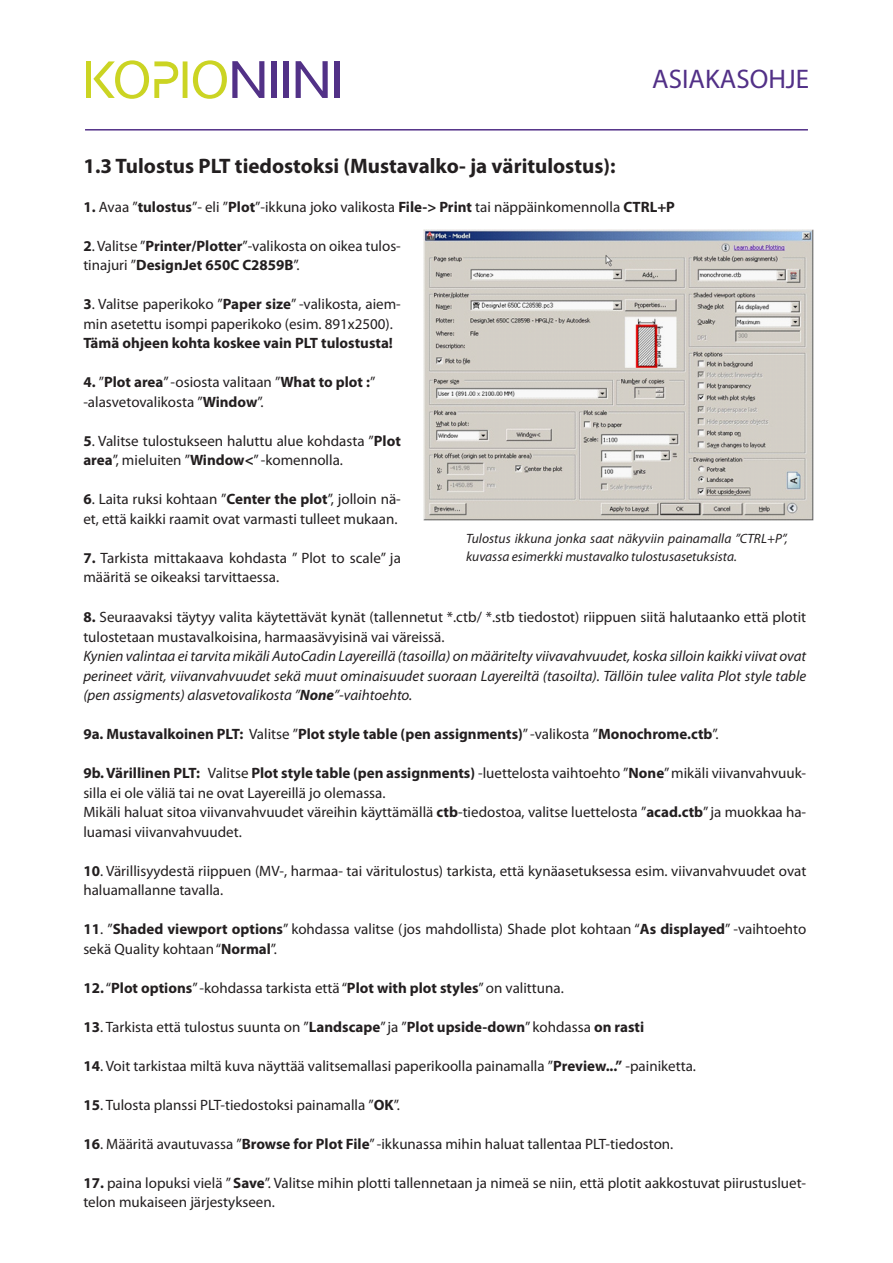
<style>
.page{position:relative;width:893px;height:1263px;background:#fff}
.page>*{position:absolute;margin:0;border:0;box-sizing:border-box;transform-origin:0 0}
.t1{font:27px "Myriad Pro";color:#523087}
.t2{font:700 21px "Myriad Pro";color:#231f20}
.t3{font:15px/19.5px "Myriad Pro";color:#231f20}
.t4{font:italic 15px/19.5px "Myriad Pro";color:#231f20;text-align:justify}
.t5{font:700 15px "Myriad Pro";color:#231f20}
.t6{font:italic 13.5px/18px "Myriad Pro";color:#231f20}
.s1{font-weight:700}
.s2{font-weight:400}
</style>
<div class="page">
<hr style="left:85px;top:129px;width:723px;height:2px;background:#523087">
<div style="left:86px;top:61px;width:5px;height:37px;background:#cbd423"></div>
<hr style="left:183px;top:61px;width:4px;height:37px;background:#cbd423">
<svg style="left:93px;top:60px;width:85px;height:39px"></svg>
<div style="left:334px;top:61px;width:5px;height:37px;background:#523187"></div>
<div style="left:283px;top:61px;width:5px;height:37px;background:#523187"></div>
<div style="left:271px;top:61px;width:5px;height:37px;background:#523187"></div>
<svg style="left:193px;top:60px;width:71px;height:39px"></svg>
<svg style="left:296px;top:61px;width:32px;height:37px"></svg>
<img style="left:424px;top:230px;width:389px;height:290px">
<h1 class="t1" style="left:652px;top:64px;width:159px">ASIAKASOHJE</h1>
<p class="t2" style="left:83px;top:154px;width:534px">1.3 Tulostus PLT tiedostoksi (Mustavalko- ja väritulostus):</p>
<p class="t3" style="left:83px;top:198px;width:593px"><span class="s1">1.</span> Avaa ”<span class="s1">tulostus</span>”- eli ”<span class="s1">Plot</span>”-ikkuna joko valikosta <span class="s1">File-&gt; Print</span> tai näppäinkomennolla <span class="s1">CTRL+P</span></p>
<p class="t3" style="left:83px;top:236px;width:319px"><span class="s1">2</span>. Valitse ”<span class="s1">Printer/Plotter</span>”-valikosta on oikea tulos&shy;tinajuri ”<span class="s1">DesignJet 650C C2859B</span>”.</p>
<p class="t3" style="left:83px;top:295px;width:319px"><span class="s1">3</span>. Valitse paperikoko ”<span class="s1">Paper size</span>” -valikosta, aiem&shy;min asetettu isompi paperikoko (esim. 891x2500).</p>
<p class="t5" style="left:83px;top:335px;width:311px">Tämä ohjeen kohta koskee vain PLT tulostusta!</p>
<p class="t5" style="left:83px;top:374px;width:294px">4. <span class="s2">”</span>Plot area<span class="s2">”-osiosta valitaan ”</span>What to plot :<span class="s2">”</span></p>
<p class="t3" style="left:83px;top:392px;width:182px">-alasvetovalikosta ”<span class="s1">Window</span>”.</p>
<p class="t3" style="left:83px;top:431px;width:319px"><span class="s1">5</span>. Valitse tulostukseen haluttu alue kohdasta ”<span class="s1">Plot area</span>”, mieluiten ”<span class="s1">Window&lt;</span>”-komennolla.</p>
<p class="t3" style="left:83px;top:490px;width:319px"><span class="s1">6</span>. Laita ruksi kohtaan ”<span class="s1">Center the plot</span>”, jolloin nä&shy;et, että kaikki raamit ovat varmasti tulleet mukaan.</p>
<p class="t3" style="left:83px;top:548px;width:319px"><span class="s1">7.</span> Tarkista mittakaava kohdasta ” Plot to scale” ja määritä se oikeaksi tarvittaessa.</p>
<p class="t6" style="left:466px;top:530px;width:323px">Tulostus ikkuna jonka saat näkyviin painamalla ”CTRL+P”, kuvassa esimerkki mustavalko tulostusasetuksista.</p>
<p class="t3" style="left:83px;top:607px;width:724px"><span class="s1">8.</span> Seuraavaksi täytyy valita käytettävät kynät (tallennetut *.ctb/ *.stb tiedostot) riippuen siitä halutaanko että plotit tulostetaan mustavalkoisina, harmaasävyisinä vai väreissä.</p>
<p class="t4" style="left:83px;top:647px;width:724px">Kynien valintaa ei tarvita mikäli AutoCadin Layereillä (tasoilla) on määritelty viivavahvuudet, koska silloin kaikki viivat ovat perineet värit, viivanvahvuudet sekä muut ominaisuudet suoraan Layereiltä (tasoilta). Tällöin tulee valita Plot style table (pen assigments) alasvetovalikosta ”<span class="s1">None</span>”-vaihtoehto.</p>
<p class="t5" style="left:83px;top:725px;width:637px">9a. Mustavalkoinen PLT: <span class="s2">Valitse ”</span>Plot style table (pen assignments)<span class="s2">”-valikosta ”</span>Monochrome.ctb<span class="s2">”.</span></p>
<p class="t3" style="left:83px;top:763px;width:724px"><span class="s1">9b. Värillinen PLT:</span> Valitse <span class="s1">Plot style table (pen assignments)</span> -luettelosta vaihtoehto ”<span class="s1">None</span>”mikäli viivanvahvuuk&shy;silla ei ole väliä tai ne ovat Layereillä jo olemassa.</p>
<p class="t3" style="left:83px;top:802px;width:724px">Mikäli haluat sitoa viivanvahvuudet väreihin käyttämällä <span class="s1">ctb</span>-tiedostoa, valitse luettelosta ”<span class="s1">acad.ctb</span>”ja muokkaa ha&shy;luamasi viivanvahvuudet.</p>
<p class="t3" style="left:83px;top:861px;width:724px"><span class="s1">10</span>. Värillisyydestä riippuen (MV-, harmaa- tai väritulostus) tarkista, että kynäasetuksessa esim. viivanvahvuudet ovat haluamallanne tavalla.</p>
<p class="t3" style="left:83px;top:919px;width:724px"><span class="s1">11</span>. ”<span class="s1">Shaded viewport options</span>” kohdassa valitse (jos mahdollista) Shade plot kohtaan “<span class="s1">As displayed</span>” -vaihtoehto sekä Quality kohtaan“<span class="s1">Normal</span>”.</p>
<p class="t3" style="left:83px;top:978px;width:482px"><span class="s1">12.</span>“<span class="s1">Plot options</span>”-kohdassa tarkista että “<span class="s1">Plot with plot styles</span>”on valittuna.</p>
<p class="t3" style="left:83px;top:1017px;width:562px"><span class="s1">13</span>. Tarkista että tulostus suunta on ”<span class="s1">Landscape</span>”ja ”<span class="s1">Plot upside-down</span>” kohdassa <span class="s1">on rasti</span></p>
<p class="t3" style="left:83px;top:1056px;width:614px"><span class="s1">14</span>. Voit tarkistaa miltä kuva näyttää valitsemallasi paperikoolla painamalla ”<span class="s1">Preview...”</span> -painiketta.</p>
<p class="t3" style="left:83px;top:1095px;width:318px"><span class="s1">15</span>. Tulosta planssi PLT-tiedostoksi painamalla ”<span class="s1">OK</span>”.</p>
<p class="t3" style="left:83px;top:1134px;width:591px"><span class="s1">16</span>. Määritä avautuvassa ”<span class="s1">Browse for Plot File</span>”-ikkunassa mihin haluat tallentaa PLT-tiedoston.</p>
<p class="t3" style="left:83px;top:1173px;width:724px"><span class="s1">17.</span> paina lopuksi vielä ” <span class="s1">Save</span>”. Valitse mihin plotti tallennetaan ja nimeä se niin, että plotit aakkostuvat piirustusluet&shy;telon mukaiseen järjestykseen.</p>
</div>
